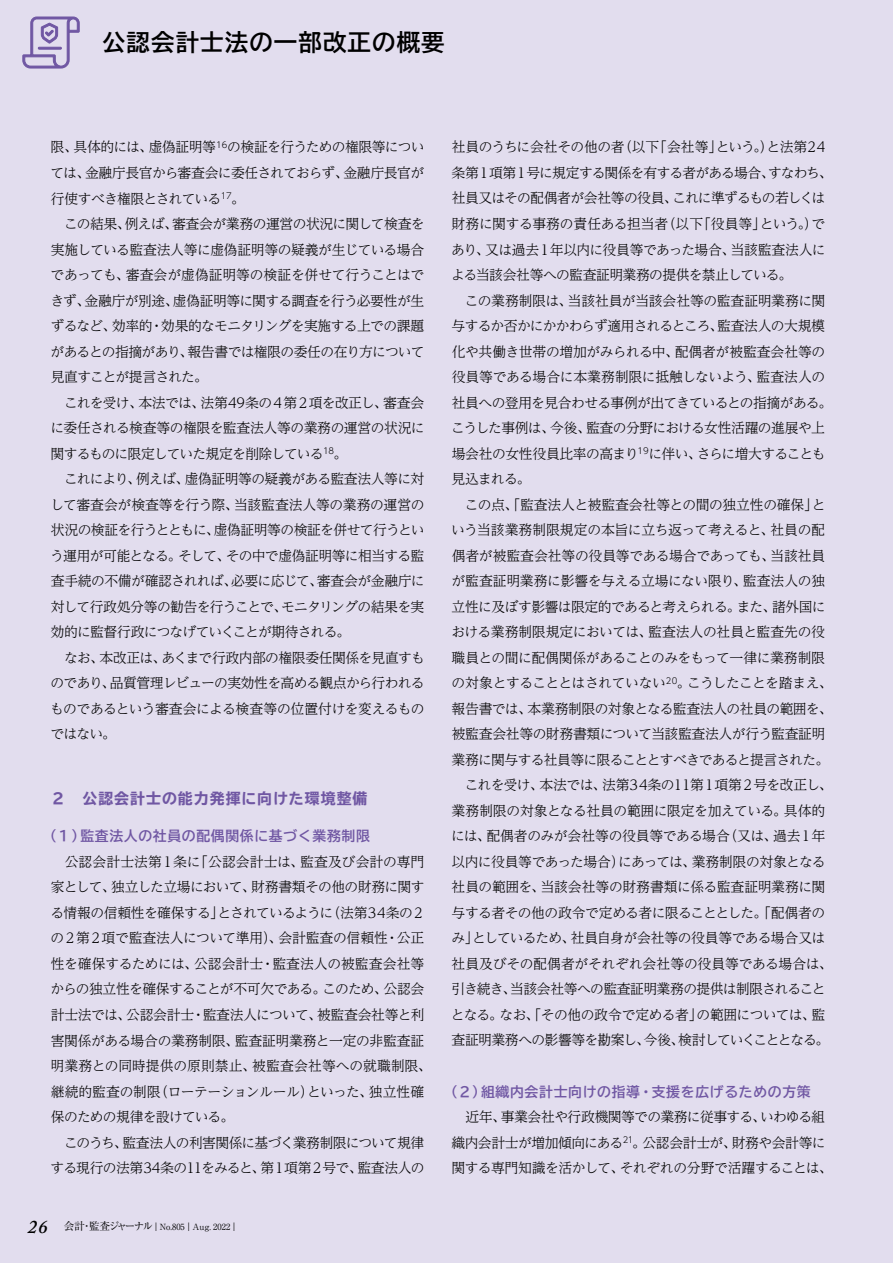
<style>
.page{position:relative;width:893px;height:1263px;background:#e2ddee}
.page>*{position:absolute;margin:0;border:0;box-sizing:border-box;transform-origin:0 0}
.t1{font:700 23.4px "TBUD Go Std";letter-spacing:.05em;color:#000}
.t2{font:700 expanded 14.85px "TBUD Go Std";letter-spacing:.07em;color:#7057a3}
.t3{font:300 13.8px/25.5px "UD Reimin Pr 6 N";letter-spacing:-.035em;color:#000;text-align:justify}
.t4{font:700 13.8px "TBUD Go Std";letter-spacing:.05em;color:#7057a3}
.t5{font:300 13.8px "UD Reimin Pr 6 N";letter-spacing:-.055em;color:#000}
.t6{font:300 13.8px "UD Reimin Pr 6 N";letter-spacing:-.06em;color:#000}
.t7{font:300 13.8px "UD Reimin Pr 6 N";letter-spacing:-.015em;color:#000}
.t8{font:8.55px "Ryumin Pr 6 N";color:#000}
.s1{font-family:"Adobe Caslon Pro";font-weight:600;font-style:italic;font-size:19.2px}
.s2{font-size:10.65px}
</style>
<div class="page">
<svg style="left:22px;top:16px;width:58px;height:53px"></svg>
<h1 class="t1" style="left:102px;top:24px;width:344px">公認会計士法の一部改正の概要</h1>
<p class="t3" style="left:51px;top:134px;width:376px">限、具体的には、虚偽証明等<sup>16</sup>の検証を行うための権限等については、金融庁長官から審査会に委任されておらず、金融庁長官が行使すべき権限とされている<sup>17</sup>。</p>
<p class="t3" style="left:50px;top:211px;width:376px;text-indent:14px">この結果、例えば、審査会が業務の運営の状況に関して検査を実施している監査法人等に虚偽証明等の疑義が生じている場合であっても、審査会が虚偽証明等の検証を併せて行うことはできず、金融庁が別途、虚偽証明等に関する調査を行う必要性が生ずるなど、効率的・効果的なモニタリングを実施する上での課題があるとの指摘があり、報告書では権限の委任の在り方について見直すことが提言された。</p>
<p class="t3" style="left:50px;top:389px;width:376px;text-indent:14px">これを受け、本法では、法第49条の４第２項を改正し、審査会に委任される検査等の権限を監査法人等の業務の運営の状況に関するものに限定していた規定を削除している<sup>18</sup>。</p>
<p class="t3" style="left:50px;top:466px;width:376px;text-indent:14px">これにより、例えば、虚偽証明等の疑義がある監査法人等に対して審査会が検査等を行う際、当該監査法人等の業務の運営の状況の検証を行うとともに、虚偽証明等の検証を併せて行うという運用が可能となる。そして、その中で虚偽証明等に相当する監査手続の不備が確認されれば、必要に応じて、審査会が金融庁に対して行政処分等の勧告を行うことで、モニタリングの結果を実効的に監督行政につなげていくことが期待される。</p>
<p class="t3" style="left:50px;top:644px;width:376px;text-indent:14px">なお、本改正は、あくまで行政内部の権限委任関係を見直すものであり、品質管理レビューの実効性を高める観点から行われるものであるという審査会による検査等の位置付けを変えるものではない。</p>
<p class="t2" style="left:51px;top:790px;width:318px">２　公認会計士の能力発揮に向けた環境整備</p>
<p class="t4" style="left:43px;top:825px;width:328px">（1）監査法人の社員の配偶関係に基づく業務制限</p>
<p class="t3" style="left:50px;top:848px;width:383px;text-align:left;text-indent:14px">公認会計士法第１条に「公認会計士は、監査及び会計の専門家として、独立した立場において、財務書類その他の財務に関する情報の信頼性を確保する」とされているように（法第34条の２の２第２項で監査法人について準用）、会計監査の信頼性・公正性を確保するためには、公認会計士・監査法人の被監査会社等からの独立性を確保することが不可欠である。このため、公認会計士法では、公認会計士・監査法人について、被監査会社等と利害関係がある場合の業務制限、監査証明業務と一定の非監査証明業務との同時提供の原則禁止、被監査会社等への就職制限、継続的監査の制限（ローテーションルール）といった、独立性確保のための規律を設けている。</p>
<p class="t3" style="left:51px;top:1129px;width:376px;text-align:right">このうち、監査法人の利害関係に基づく業務制限について規律する現行の法第34条の11をみると、第１項第２号で、監査法人の</p>
<p class="t8" style="left:28px;top:1220px;width:212px"><span class="s1">26</span> <span class="s2">会計・監査ジャーナル</span>｜No.805｜Aug. 2022｜</p>
<p class="t3" style="left:451px;top:134px;width:383px;text-align:left">社員のうちに会社その他の者（以下「会社等」という。）と法第24条第１項第１号に規定する関係を有する者がある場合、すなわち、社員又はその配偶者が会社等の役員、これに準ずるもの若しくは財務に関する事務の責任ある担当者（以下「役員等」という。）であり、又は過去１年以内に役員等であった場合、当該監査法人による当該会社等への監査証明業務の提供を禁止している。</p>
<p class="t3" style="left:451px;top:287px;width:383px;text-align:left;text-indent:14px">この業務制限は、当該社員が当該会社等の監査証明業務に関与するか否かにかかわらず適用されるところ、監査法人の大規模化や共働き世帯の増加がみられる中、配偶者が被監査会社等の役員等である場合に本業務制限に抵触しないよう、監査法人の社員への登用を見合わせる事例が出てきているとの指摘がある。こうした事例は、今後、監査の分野における女性活躍の進展や上場会社の女性役員比率の高まり<sup>19</sup>に伴い、さらに増大することも見込まれる。</p>
<p class="t3" style="left:465px;top:491px;width:362px">この点、「監査法人と被監査会社等との間の独立性の確保」と</p>
<p class="t3" style="left:451px;top:517px;width:375px">いう当該業務制限規定の本旨に立ち返って考えると、社員の配</p>
<p class="t3" style="left:452px;top:542px;width:375px">偶者が被監査会社等の役員等である場合であっても、当該社員</p>
<p class="t3" style="left:451px;top:568px;width:375px">が監査証明業務に影響を与える立場にない限り、監査法人の独</p>
<p class="t3" style="left:452px;top:593px;width:375px">立性に及ぼす影響は限定的であると考えられる。また、諸外国に</p>
<p class="t3" style="left:451px;top:619px;width:375px">おける業務制限規定においては、監査法人の社員と監査先の役</p>
<p class="t3" style="left:452px;top:644px;width:375px">職員との間に配偶関係があることのみをもって一律に業務制限</p>
<p class="t3" style="left:451px;top:670px;width:383px">の対象とすることとはされていない<sup>20</sup>。こうしたことを踏まえ、</p>
<p class="t3" style="left:452px;top:695px;width:382px">報告書では、本業務制限の対象となる監査法人の社員の範囲を、</p>
<p class="t3" style="left:452px;top:721px;width:375px">被監査会社等の財務書類について当該監査法人が行う監査証明</p>
<p class="t6" style="left:452px;top:748px;width:379px">業務に関与する社員等に限ることとすべきであると提言された。</p>
<p class="t3" style="left:465px;top:772px;width:369px">これを受け、本法では、法第34条の11第１項第２号を改正し、</p>
<p class="t3" style="left:452px;top:797px;width:375px">業務制限の対象となる社員の範囲に限定を加えている。具体的</p>
<p class="t3" style="left:451px;top:823px;width:376px">には、配偶者のみが会社等の役員等である場合（又は、過去１年</p>
<p class="t3" style="left:451px;top:848px;width:376px">以内に役員等であった場合）にあっては、業務制限の対象となる</p>
<p class="t3" style="left:452px;top:874px;width:375px">社員の範囲を、当該会社等の財務書類に係る監査証明業務に関</p>
<p class="t3" style="left:452px;top:899px;width:375px">与する者その他の政令で定める者に限ることとした。「配偶者の</p>
<p class="t3" style="left:451px;top:925px;width:376px">み」としているため、社員自身が会社等の役員等である場合又は</p>
<p class="t7" style="left:452px;top:952px;width:383px">社員及びその配偶者がそれぞれ会社等の役員等である場合は、</p>
<p class="t3" style="left:451px;top:976px;width:376px">引き続き、当該会社等への監査証明業務の提供は制限されること</p>
<p class="t3" style="left:451px;top:1001px;width:376px">となる。なお、「その他の政令で定める者」の範囲については、監</p>
<p class="t5" style="left:452px;top:1029px;width:379px">査証明業務への影響等を勘案し、今後、検討していくこととなる。</p>
<p class="t4" style="left:444px;top:1080px;width:368px">（2）組織内会計士向けの指導・支援を広げるための方策</p>
<p class="t3" style="left:451px;top:1103px;width:383px;text-align:center">近年、事業会社や行政機関等での業務に従事する、いわゆる組<br>織内会計士が増加傾向にある<sup>21</sup>。公認会計士が、財務や会計等に関する専門知識を活かして、それぞれの分野で活躍することは、</p>
</div>
